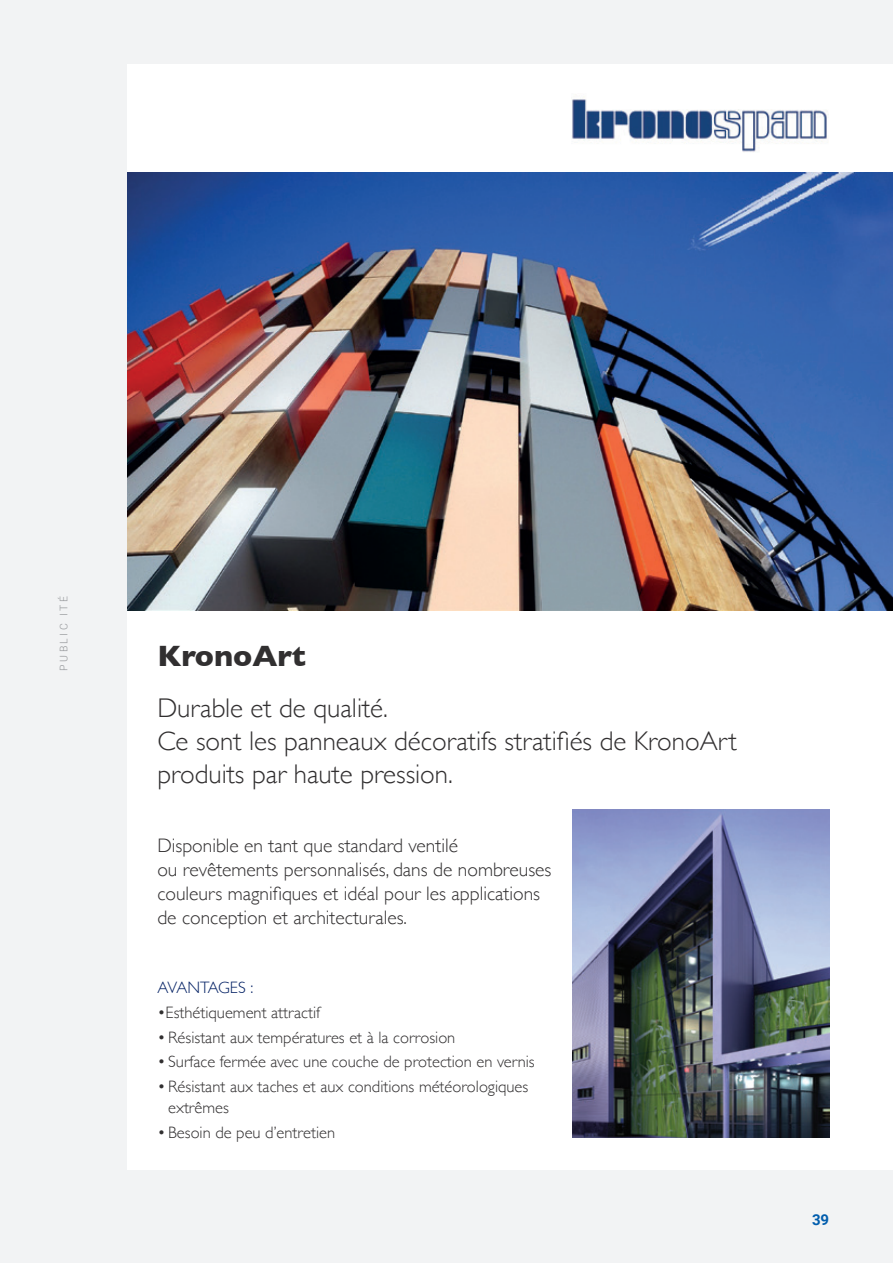
<style>
.page{position:relative;width:893px;height:1263px;background:#f2f3f4}
.page>*{position:absolute;margin:0;border:0;box-sizing:border-box;transform-origin:0 0}
.t1{font:700 30px "Gill Sans";color:#312f30}
.t2{font:300 27px/33px "Gill Sans";color:#312f30}
.t3{font:300 19.5px/24px "Gill Sans";color:#312f30}
.t4{font:300 16.5px/21px "Gill Sans";color:#312f30}
.t5{font:300 16.5px "Gill Sans";letter-spacing:-.025em;color:#052265}
.t6{font:700 15px "Roboto";color:#015dad}
.t7{font:300 10.5px "Roboto";letter-spacing:.235em;color:#939598}
</style>
<div class="page">
<div style="left:127px;top:64px;width:766px;height:1105px;background:#fff"></div>
<img style="left:572px;top:96px;width:257px;height:56px">
<img style="left:127px;top:172px;width:766px;height:438px">
<img style="left:572px;top:809px;width:257px;height:328px">
<p class="t7" style="left:56px;top:671px;width:76px;rotate:-90deg">PUBLIC ITÉ</p>
<h1 class="t1" style="left:157px;top:632px;width:150px">KronoArt</h1>
<h2 class="t2" style="left:157px;top:690px;width:581px">Durable et de qualité.<br>Ce sont les panneaux décoratifs stratifiés de KronoArt produits par haute pression.</h2>
<p class="t3" style="left:157px;top:832px;width:396px">Disponible en tant que standard ventilé<br>ou revêtements personnalisés, dans de nombreuses couleurs magnifiques et idéal pour les applications de conception et architecturales.</p>
<p class="t5" style="left:157px;top:975px;width:97px">AVANTAGES :</p>
<p class="t4" style="left:157px;top:1001px;width:164px">•Esthétiquement attractif</p>
<p class="t4" style="left:157px;top:1026px;width:300px">• Résistant aux températures et à la corrosion</p>
<p class="t4" style="left:157px;top:1050px;width:379px">• Surface fermée avec une couche de protection en vernis</p>
<p class="t4" style="left:168px;top:1075px;width:362px;text-indent:-11px">• Résistant aux taches et aux conditions météorologiques extrêmes</p>
<p class="t4" style="left:157px;top:1121px;width:179px">• Besoin de peu d’entretien</p>
<p class="t6" style="left:812px;top:1209px;width:19px">39</p>
</div>
